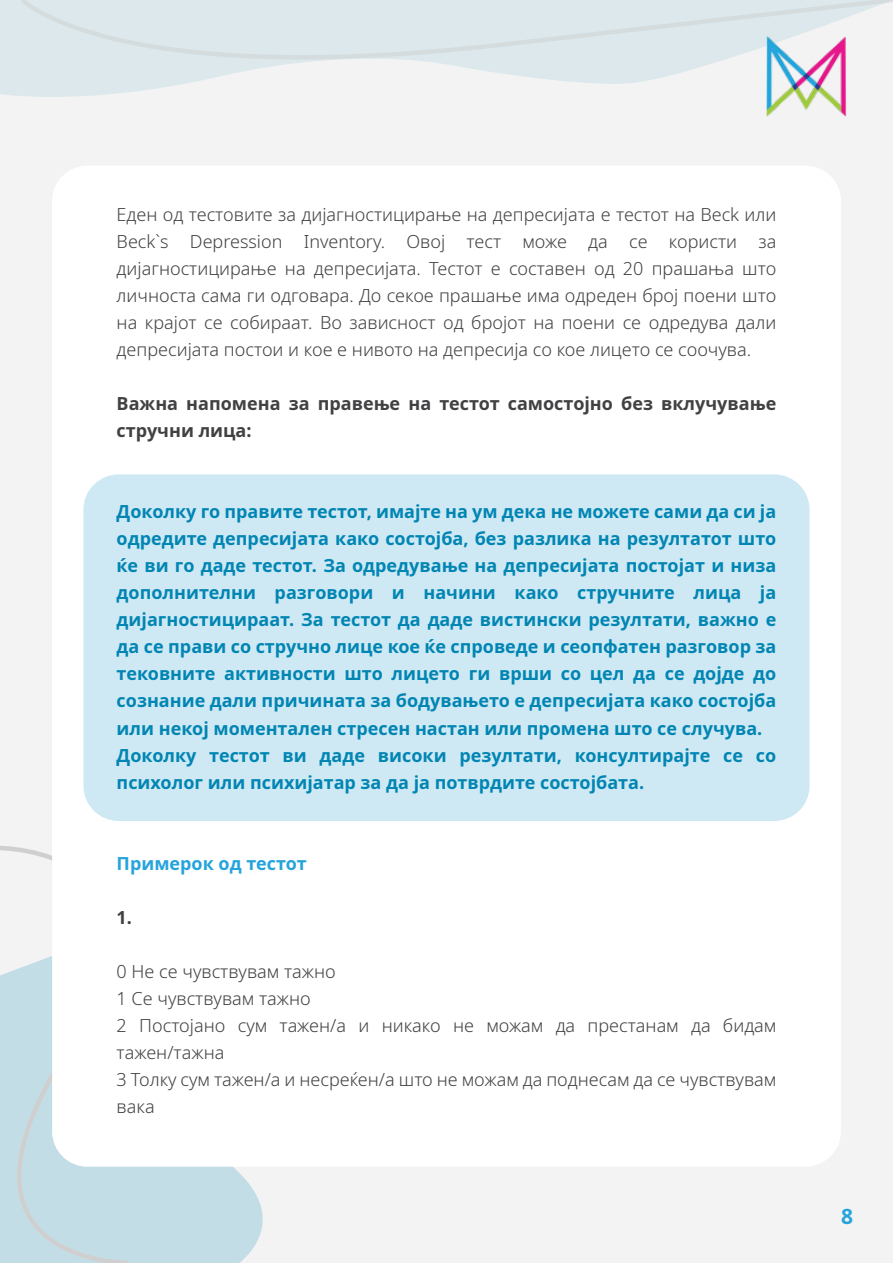
<style>
.page{position:relative;width:893px;height:1263px;background:#f3f3f3}
.page>*{position:absolute;margin:0;border:0;box-sizing:border-box;transform-origin:0 0}
.t1{font:700 21px "Noto Sans";color:#25a4dc}
.t2{font:700 18px/27px "Noto Sans";color:#0185b3}
.t3{font:300 18px/27px "Noto Sans";color:#414042;text-align:justify}
.t4{font:700 18px/27px "Noto Sans";color:#414042}
.t5{font:700 18px "Noto Sans";color:#25a4dc}
</style>
<div class="page">
<svg style="left:195px;top:1167px;width:68px;height:96px;background:#c9dfe7"></svg>
<svg style="left:0;top:846px;width:195px;height:417px"></svg>
<svg style="left:0;top:0;width:722px;height:97px"></svg>
<svg style="left:21px;top:0;width:872px;height:60px;background:#dce7eb"></svg>
<img style="left:766px;top:35px;width:82px;height:82px">
<div style="left:52px;top:166px;width:789px;height:1001px;background:#fff;border-radius:35px"></div>
<div style="left:83px;top:474px;width:726px;height:347px;background:#cee9f4;border-radius:35px"></div>
<p class="t3" style="left:117px;top:202px;width:661px">Еден од тестовите за дијагностицирање на депресијата е тестот на Beck или Beck`s Depression Inventory. Овој тест може да се користи за дијагностицирање на депресијата. Тестот е составен од 20 прашања што личноста сама ги одговара. До секое прашање има одреден број поени што на крајот се собираат. Во зависност од бројот на поени се одредува дали депресијата постои и кое е нивото на депресија со кое лицето се соочува.</p>
<p class="t4" style="left:117px;top:391px;width:661px">Важна напомена за правење на тестот самостојно без вклучување стручни лица:</p>
<p class="t2" style="left:117px;top:499px;width:661px">Доколку го правите тестот, имајте на ум дека не можете сами да си ја одредите депресијата како состојба, без разлика на резултатот што ќе ви го даде тестот. За одредување на депресијата постојат и низа дополнителни разговори и начини како стручните лица ја дијагностицираат. За тестот да даде вистински резултати, важно е да се прави со стручно лице кое ќе спроведе и сеопфатен разговор за тековните активности што лицето ги врши со цел да се дојде до сознание дали причината за бодувањето е депресијата како состојба или некој моментален стресен настан или промена што се случува.<br>Доколку тестот ви даде високи резултати, консултирајте се со психолог или психијатар за да ја потврдите состојбата.</p>
<p class="t5" style="left:117px;top:850px;width:192px">Примерок од тестот</p>
<p class="t4" style="left:117px;top:904px;width:17px">1.</p>
<p class="t3" style="left:117px;top:958px;width:661px;text-align:left">0 Не се чувствувам тажно<br>1 Се чувствувам тажно<br>2 Постојано сум тажен/а и никако не можам да престанам да бидам тажен/тажна<br>3 Толку сум тажен/а и несреќен/а што не можам да поднесам да се чувствувам вака</p>
<p class="t1" style="left:841px;top:1201px;width:14px">8</p>
</div>
